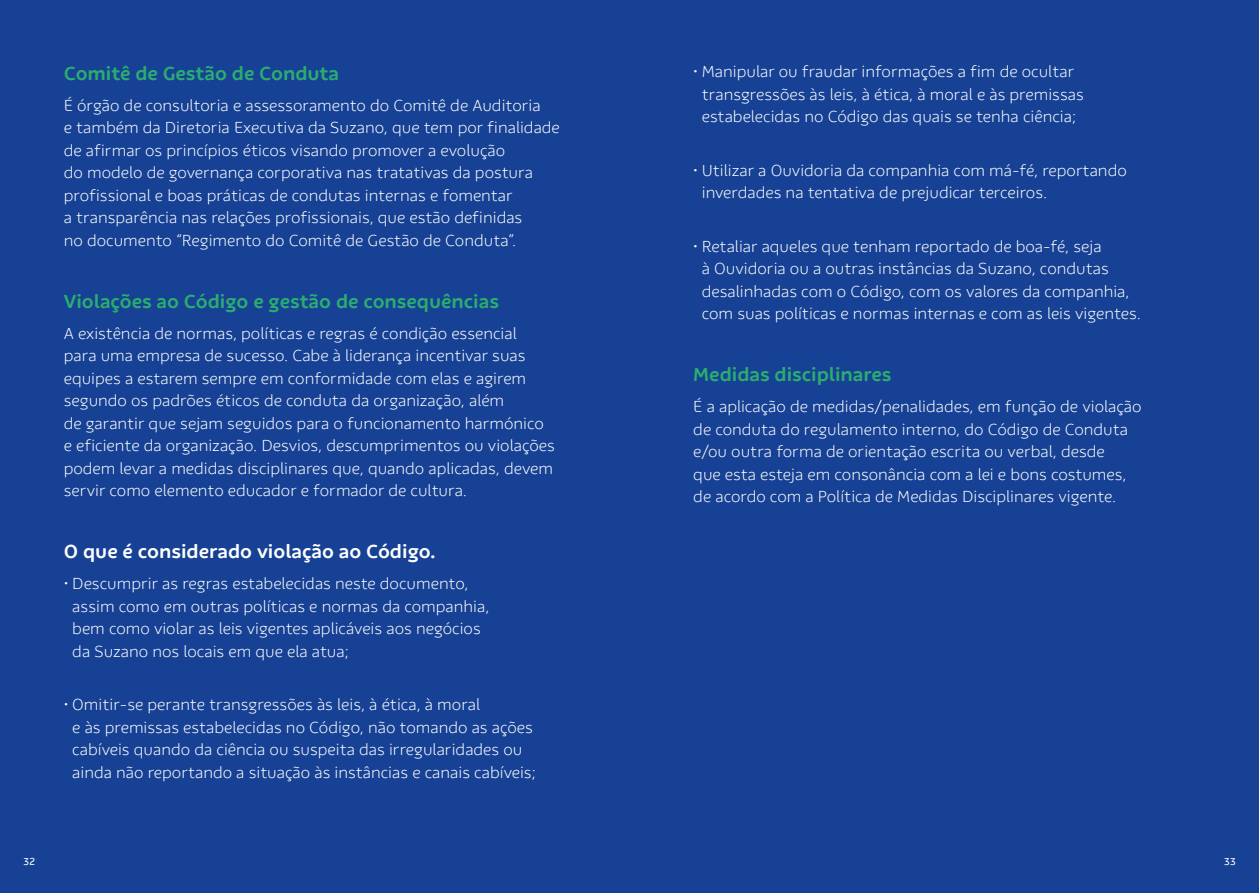
<style>
.page{position:relative;width:1259px;height:893px;background:#164194}
.page>*{position:absolute;margin:0;border:0;box-sizing:border-box;transform-origin:0 0}
.t1{font:700 19.5px "Suzano Sans";color:#2bad70}
.t2{font:700 19.5px "Suzano Sans";color:#fff}
.t3{font:300 16.5px/22.5px "Suzano Sans";color:#fff}
.t4{font:10.5px "Suzano Sans";color:#fff}
</style>
<div class="page">
<p class="t1" style="left:64px;top:61px;width:277px">Comitê de Gestão de Conduta</p>
<p class="t3" style="left:64px;top:94px;width:497px">É órgão de consultoria e assessoramento do Comitê de Auditoria<br>e também da Diretoria Executiva da Suzano, que tem por fi nalidade de afi rmar os princípios éticos visando promover a evolução<br>do modelo de governança corporativa nas tratativas da postura profissional e boas práticas de condutas internas e fomentar<br>a transparência nas relações profissionais, que estão defi nidas<br>no documento “Regimento do Comitê de Gestão de Conduta”.</p>
<p class="t1" style="left:64px;top:289px;width:437px">Violações ao Código e gestão de consequências</p>
<p class="t3" style="left:64px;top:322px;width:492px">A existência de normas, políticas e regras é condição essencial<br>para uma empresa de sucesso. Cabe à liderança incentivar suas equipes a estarem sempre em conformidade com elas e agirem segundo os padrões éticos de conduta da organização, além<br>de garantir que sejam seguidos para o funcionamento harmónico e eficiente da organização. Desvios, descumprimentos ou violações podem levar a medidas disciplinares que, quando aplicadas, devem servir como elemento educador e formador de cultura.</p>
<p class="t2" style="left:64px;top:540px;width:373px">O que é considerado violação ao Código.</p>
<p class="t3" style="left:72px;top:572px;width:419px;text-indent:-8px">• Descumprir as regras estabelecidas neste documento, assim como em outras políticas e normas da companhia, bem como violar as leis vigentes aplicáveis aos negócios da Suzano nos locais em que ela atua;</p>
<p class="t3" style="left:72px;top:693px;width:465px;text-indent:-8px">• Omitir-se perante transgressões às leis, à ética, à moral<br>e às premissas estabelecidas no Código, não tomando as ações cabíveis quando da ciência ou suspeita das irregularidades ou ainda não reportando a situação às instâncias e canais cabíveis;</p>
<p class="t3" style="left:693px;top:60px;width:392px;text-align:center">• Manipular ou fraudar informações a fim de ocultar transgressões às leis, à ética, à moral e às premissas estabelecidas no Código das quais se tenha ciência;</p>
<p class="t3" style="left:702px;top:159px;width:426px;text-indent:-8px">• Utilizar a Ouvidoria da companhia com má-fé, reportando inverdades na tentativa de prejudicar terceiros.</p>
<p class="t3" style="left:702px;top:235px;width:440px;text-indent:-8px">• Retaliar aqueles que tenham reportado de boa-fé, seja<br>à Ouvidoria ou a outras instâncias da Suzano, condutas desalinhadas com o Código, com os valores da companhia, com suas políticas e normas internas e com as leis vigentes.</p>
<p class="t1" style="left:693px;top:363px;width:200px">Medidas disciplinares</p>
<p class="t3" style="left:693px;top:395px;width:450px">É a aplicação de medidas/penalidades, em função de violação de conduta do regulamento interno, do Código de Conduta e/ou outra forma de orientação escrita ou verbal, desde<br>que esta esteja em consonância com a lei e bons costumes, de acordo com a Política de Medidas Disciplinares vigente.</p>
<p class="t4" style="left:23px;top:855px;width:14px">32</p>
<p class="t4" style="left:1223px;top:855px;width:14px">33</p>
</div>
